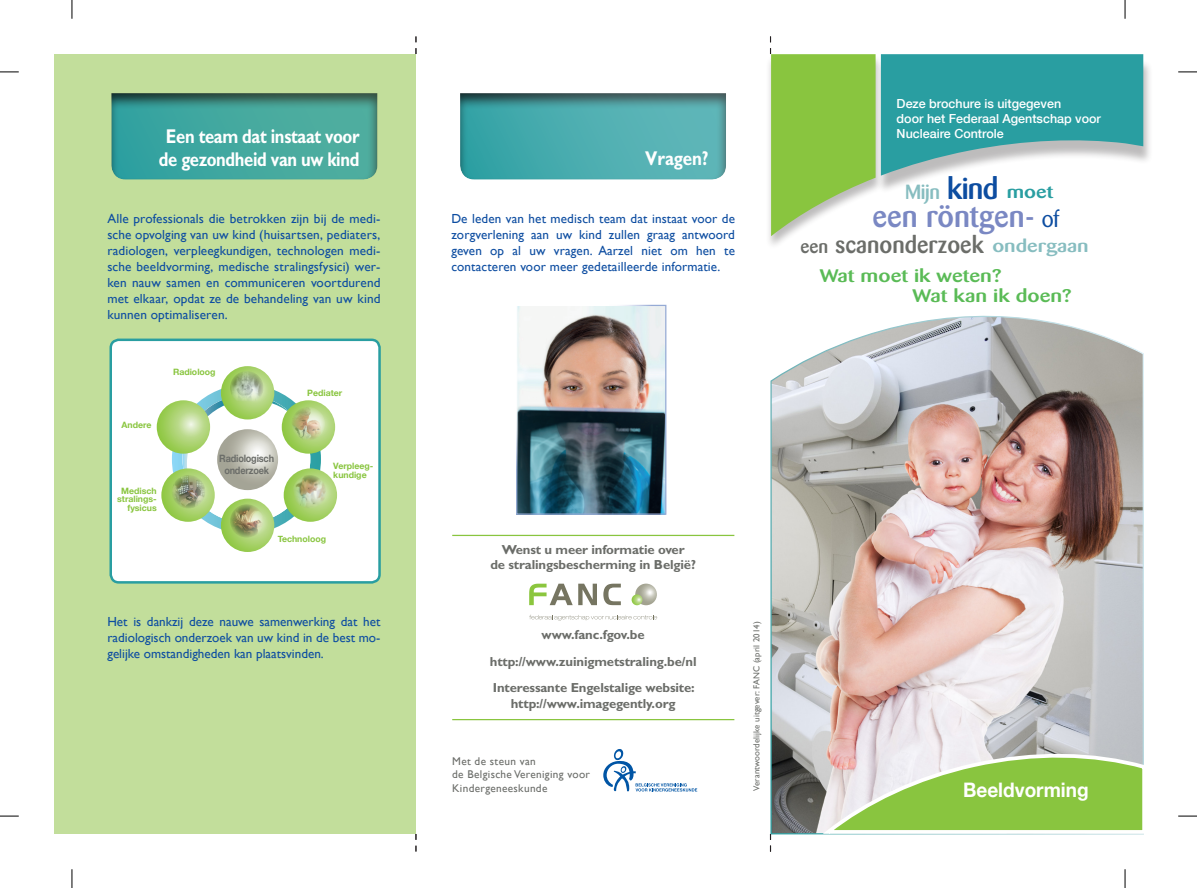
<style>
.page{position:relative;width:1197px;height:888px;background:#fff}
.page>*{position:absolute;margin:0;border:0;box-sizing:border-box;transform-origin:0 0}
.t1{font:500 30.5px "Barmeno";color:#7a88c3}
.t2{font:500 23.75px "Barmeno";color:#6b6d69}
.t3{font:23px "Barmeno";color:#0d4da1}
.t4{font:500 20.38px "Barmeno";color:#87bdc0}
.t5{font:700 20px/22.5px "Gill Sans Std";letter-spacing:-.02em;color:#fff;text-align:center;scale:.83 1}
.t6{font:700 20px "Helvetica Neue";color:#fff;scale:.95 1}
.t7{font:700 20px "Gill Sans Std";letter-spacing:-.02em;color:#fff;scale:.85 1}
.t8{font:500 18px "Barmeno";color:#5abb56;scale:1.25 1}
.t9{font:500 17.62px "Barmeno";color:#87bdc0;scale:1.25 1}
.t10{font:13.12px/16px "Gill Sans";letter-spacing:.005em;color:#0d4da1;text-align:justify}
.t11{font:700 13.12px/26.2px "Gill Sans Std";letter-spacing:-.01em;color:#6b6d69;text-align:center}
.t12{font:500 12.5px/15px "Helvetica Neue";color:#fff}
.t13{font:11.25px/13.8px "Gill Sans";letter-spacing:.03em;color:#6b6d69}
.t14{font:700 10.12px/11.5px "Helvetica Neue";letter-spacing:-.02em;color:#6b6d69;text-align:center;scale:.9 1}
.t15{font:700 8.75px/8.8px "Helvetica Neue";color:#89c53f}
.t16{font:8.75px "Gill Sans";letter-spacing:.01em;color:#6b6d69}
.s1{font-size:30px;color:#0d4da1}
.s2{font-size:17.62px;color:#299ea1}
.s3{font-size:18.75px}
</style>
<div class="page">
<img style="left:769px;top:315px;width:375px;height:520px">
<div style="left:54px;top:54px;width:362px;height:780px;background:#c2de9b"></div>
<svg style="left:415px;top:36px;width:2px;height:18px"></svg>
<svg style="left:415px;top:834px;width:2px;height:17px"></svg>
<svg style="left:770px;top:834px;width:1px;height:17px"></svg>
<div style="left:765px;top:55px;width:119px;height:195px;background:#231f20;opacity:.3"></div>
<div style="left:876px;top:59px;width:276px;height:135px;background:#231f20;opacity:.3"></div>
<svg style="left:770px;top:36px;width:372px;height:200px"></svg>
<svg style="left:817px;top:751px;width:327px;height:84px;background:#abcf7d"></svg>
<div style="left:459px;top:92px;width:267px;height:88px;background:#231f20;opacity:.92"></div>
<div style="left:111px;top:340px;width:268px;height:242px;background:#fff;border-radius:8px"></div>
<svg style="left:172px;top:385px;width:149px;height:149px"></svg>
<div style="left:182px;top:395px;width:128px;height:128px;background:#fff;border-radius:50%"></div>
<svg style="left:182px;top:395px;width:112px;height:111px"></svg>
<svg style="left:221px;top:366px;width:53px;height:53px"></svg>
<svg style="left:282px;top:400px;width:53px;height:54px"></svg>
<svg style="left:284px;top:468px;width:53px;height:54px"></svg>
<svg style="left:161px;top:468px;width:54px;height:54px"></svg>
<svg style="left:157px;top:400px;width:53px;height:54px;background:#afd579"></svg>
<svg style="left:221px;top:499px;width:53px;height:53px"></svg>
<svg style="left:217px;top:429px;width:61px;height:61px;background:#bebeb3"></svg>
<div style="left:109px;top:339px;width:272px;height:245px;border:2px solid #299ea1;border-radius:8px"></div>
<img style="left:230px;top:371px;width:33px;height:31px">
<img style="left:291px;top:407px;width:34px;height:34px;border-radius:17px">
<img style="left:293px;top:475px;width:33px;height:34px">
<img style="left:230px;top:504px;width:34px;height:34px;border-radius:17px">
<img style="left:171px;top:475px;width:34px;height:34px;border-radius:17px">
<div style="left:111px;top:92px;width:267px;height:88px;background:#231f20;opacity:.92"></div>
<svg style="left:603px;top:749px;width:94px;height:43px"></svg>
<svg style="left:529px;top:584px;width:43px;height:21px"></svg>
<svg style="left:578px;top:584px;width:19px;height:21px"></svg>
<svg style="left:603px;top:584px;width:17px;height:21px"></svg>
<svg style="left:635px;top:584px;width:21px;height:21px"></svg>
<svg style="left:631px;top:594px;width:11px;height:11px"></svg>
<svg style="left:529px;top:615px;width:128px;height:5px"></svg>
<hr style="left:452px;top:535px;width:282px;height:1px;background:#89c53f">
<hr style="left:452px;top:719px;width:282px;height:1px;background:#89c53f">
<img style="left:518px;top:307px;width:146px;height:206px">
<div style="left:516px;top:305px;width:150px;height:210px;border:1px solid #fff"></div>
<svg style="left:0;top:71px;width:19px;height:2px"></svg>
<svg style="left:1178px;top:71px;width:18px;height:2px"></svg>
<svg style="left:0;top:815px;width:19px;height:2px"></svg>
<svg style="left:1178px;top:815px;width:18px;height:2px"></svg>
<svg style="left:71px;top:0;width:2px;height:19px"></svg>
<svg style="left:71px;top:869px;width:2px;height:19px"></svg>
<svg style="left:1124px;top:0;width:1px;height:19px"></svg>
<svg style="left:1124px;top:869px;width:1px;height:19px"></svg>
<h3 class="t5" style="left:159px;top:125px;width:243px">Een team dat instaat voor de gezondheid van uw kind</h3>
<h3 class="t7" style="left:645px;top:146px;width:76px">Vragen?</h3>
<p class="t10" style="left:107px;top:210px;width:274px">Alle professionals die betrokken zijn bij de medi&shy;sche opvolging van uw kind (huisartsen, pediaters, radiologen, verpleegkundigen, technologen medi&shy;sche beeldvorming, medische stralingsfysici) wer&shy;ken nauw samen en communiceren voortdurend met elkaar, opdat ze de behandeling van uw kind kunnen optimaliseren.</p>
<p class="t10" style="left:451px;top:210px;width:285px">De leden van het medisch team dat instaat voor de zorgverlening aan uw kind zullen graag antwoord geven op al uw vragen. Aarzel niet om hen te contacteren voor meer gedetailleerde informatie.</p>
<p class="t15" style="left:121px;top:420px;width:31px">Andere</p>
<p class="t15" style="left:117px;top:486px;width:41px;text-align:right">Medisch stralings&shy;fysicus</p>
<p class="t15" style="left:173px;top:367px;width:44px">Radioloog</p>
<p class="t15" style="left:307px;top:388px;width:36px">Pediater</p>
<p class="t14" style="left:219px;top:453px;width:62px">Radiologisch onderzoek</p>
<p class="t15" style="left:333px;top:462px;width:42px">Verpleeg&shy;kundige</p>
<p class="t15" style="left:277px;top:535px;width:50px">Technoloog</p>
<p class="t10" style="left:107px;top:613px;width:274px">Het is dankzij deze nauwe samenwerking dat het radiologisch onderzoek van uw kind in de best mo&shy;gelijke omstandigheden kan plaatsvinden.</p>
<p class="t11" style="left:490px;top:541px;width:207px;line-height:15.6px">Wenst u meer informatie over<br>de stralingsbescherming in België?</p>
<p class="t11" style="left:489px;top:622px;width:208px">www.fanc.fgov.be http://www.zuinigmetstraling.be/nl<br>Interessante Engelstalige website:</p>
<p class="t11" style="left:510px;top:690px;width:166px">http://www.imagegently.org</p>
<p class="t13" style="left:452px;top:754px;width:139px">Met de steun van<br>de Belgische Vereniging voor<br>Kindergeneeskunde</p>
<p class="t16" style="left:751px;top:791px;width:171px;rotate:-90deg">Verantwoordelijke uitgever: FANC (april 2014)</p>
<p class="t12" style="left:896px;top:95px;width:206px">Deze brochure is uitgegeven<br>door het Federaal Agentschap voor<br>Nucleaire Controle</p>
<h3 class="t4" style="left:905px;top:180px;width:149px">Mijn <span class="s1">kind</span> <span class="s2">moet</span></h3>
<h3 class="t9" style="left:992px;top:236px;width:79px">ondergaan</h3>
<h1 class="t1" style="left:872px;top:199px;width:163px">een röntgen-</h1>
<h2 class="t2" style="left:800px;top:230px;width:184px"><span class="s3">een</span> scanonderzoek</h2>
<h3 class="t3" style="left:1041px;top:205px;width:19px">of</h3>
<h3 class="t8" style="left:819px;top:265px;width:147px">Wat moet ik weten?</h3>
<h3 class="t8" style="left:912px;top:285px;width:129px">Wat kan ik doen?</h3>
<h3 class="t6" style="left:962px;top:774px;width:134px">Beeldvorming</h3>
</div>
